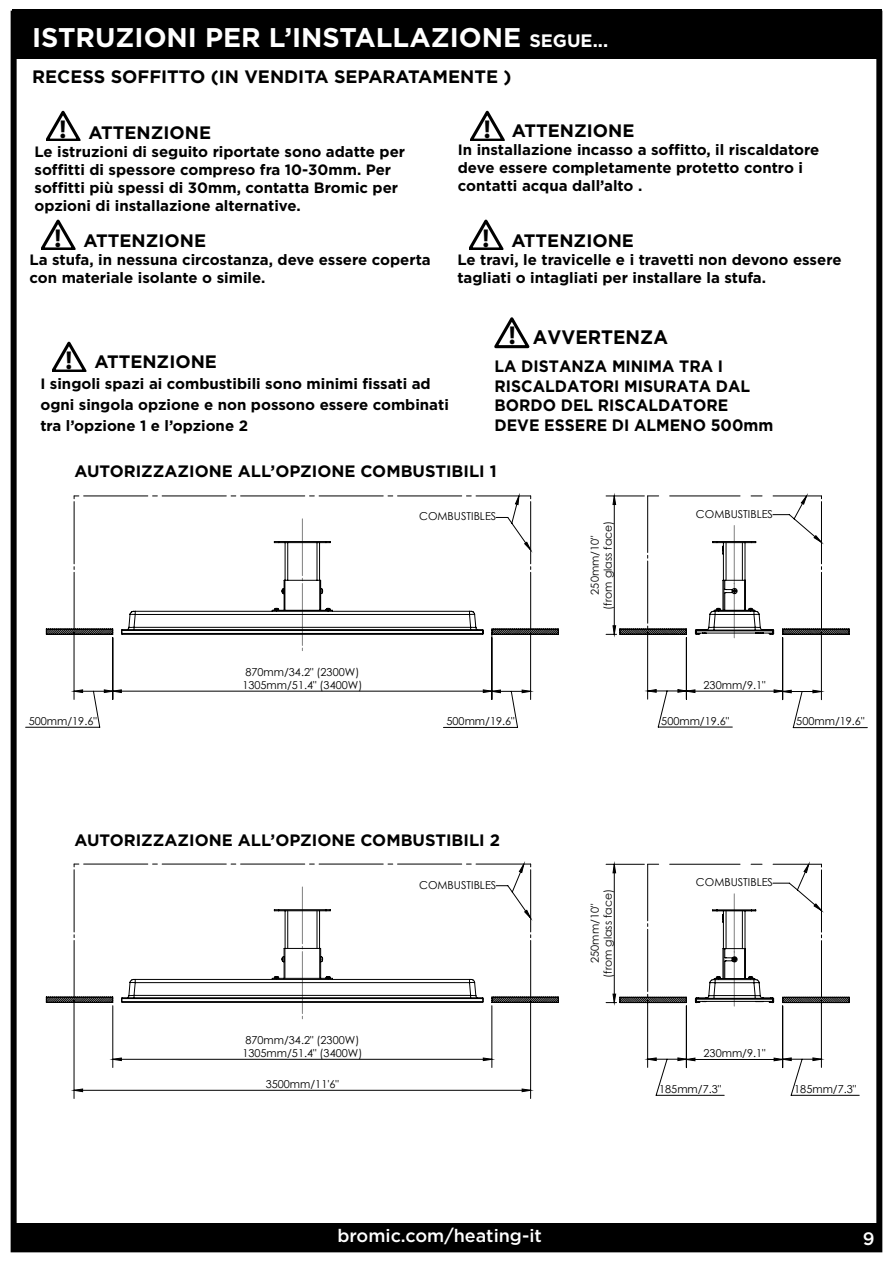
<style>
.page{position:relative;width:893px;height:1263px;background:#fff}
.page>*{position:absolute;margin:0;border:0;box-sizing:border-box;transform-origin:0 0}
.t1{font:700 27px "Gotham";color:#fff}
.t2{font:700 25.95px "Myriad";color:#000}
.t3{font:700 19.5px "Gotham";color:#000;scale:.95 1}
.t4{font:700 18px "Gotham";color:#000}
.t5{font:500 18px "Gotham";color:#fff}
.t6{font:700 16.5px/19.8px "Gotham";color:#000;scale:.95 1}
.t7{font:700 16.5px "Gotham";color:#000}
.t8{font:700 15px/18px "Gotham";color:#000}
.t9{font:10.95px/13px "Century Gothic";color:#000}
.s1{font-size:18px}
.s2{font-family:"Myriad";font-size:25.95px}
</style>
<div class="page">
<div style="left:11px;top:1223px;width:870px;height:29px;background:#000"></div>
<div style="left:12px;top:9px;width:870px;height:50px;background:#000"></div>
<div style="left:11px;top:11px;width:871px;height:1241px;border:6px solid #000"></div>
<svg style="left:46px;top:111px;width:35px;height:30px"></svg>
<svg style="left:41px;top:219px;width:35px;height:30px"></svg>
<svg style="left:469px;top:219px;width:35px;height:30px"></svg>
<svg style="left:471px;top:111px;width:34px;height:30px"></svg>
<svg style="left:52px;top:341px;width:35px;height:30px"></svg>
<svg style="left:25px;top:628px;width:534px;height:471px"></svg>
<svg style="left:483px;top:1058px;width:9px;height:2px"></svg>
<svg style="left:113px;top:1058px;width:8px;height:2px"></svg>
<svg style="left:522px;top:1089px;width:9px;height:3px"></svg>
<svg style="left:74px;top:1089px;width:9px;height:3px"></svg>
<svg style="left:74px;top:495px;width:457px;height:524px"></svg>
<svg style="left:606px;top:495px;width:262px;height:601px"></svg>
<svg style="left:678px;top:1058px;width:17px;height:3px"></svg>
<svg style="left:648px;top:1058px;width:8px;height:2px"></svg>
<svg style="left:774px;top:1058px;width:17px;height:3px"></svg>
<svg style="left:813px;top:1058px;width:8px;height:2px"></svg>
<svg style="left:613px;top:994px;width:3px;height:8px"></svg>
<svg style="left:613px;top:864px;width:3px;height:9px"></svg>
<svg style="left:613px;top:626px;width:3px;height:8px"></svg>
<svg style="left:613px;top:496px;width:3px;height:8px"></svg>
<svg style="left:647px;top:495px;width:175px;height:511px"></svg>
<svg style="left:494px;top:317px;width:36px;height:32px"></svg>
<h1 class="t1" style="left:32px;top:26px;width:578px">ISTRUZIONI PER L’INSTALLAZIONE <span class="s1">SEGUE...</span></h1>
<p class="t4" style="left:32px;top:69px;width:481px">RECESS SOFFITTO (IN VENDITA SEPARATAMENTE )</p>
<h2 class="t2" style="left:60px;top:114px;width:8px">!</h2>
<p class="t4" style="left:88px;top:125px;width:124px">ATTENZIONE</p>
<p class="t8" style="left:34px;top:144px;width:372px">Le istruzioni di seguito riportate sono adatte per soffitti di spessore compreso fra 10-30mm. Per soffitti più spessi di 30mm, contatta Bromic per opzioni di installazione alternative.</p>
<p class="t4" style="left:55px;top:233px;width:153px"><span class="s2">!</span> ATTENZIONE</p>
<p class="t8" style="left:30px;top:252px;width:403px">La stufa, in nessuna circostanza, deve essere coperta con materiale isolante o simile.</p>
<p class="t4" style="left:484px;top:122px;width:152px"><span class="s2">!</span> ATTENZIONE</p>
<p class="t8" style="left:458px;top:141px;width:363px">In installazione incasso a soffitto, il riscaldatore deve essere completamente protetto contro i contatti acqua dall’alto .</p>
<p class="t4" style="left:482px;top:233px;width:153px"><span class="s2">!</span> ATTENZIONE</p>
<p class="t8" style="left:457px;top:252px;width:386px">Le travi, le travicelle e i travetti non devono essere tagliati o intagliati per installare la stufa.</p>
<p class="t4" style="left:65px;top:354px;width:153px"><span class="s2">!</span> ATTENZIONE</p>
<p class="t8" style="left:40px;top:374px;width:410px;line-height:21px">I singoli spazi ai combustibili sono minimi fissati ad ogni singola opzione e non possono essere combinati tra l’opzione 1 e l’opzione 2</p>
<h3 class="t3" style="left:509px;top:328px;width:169px"><span class="s2">!</span> AVVERTENZA</h3>
<p class="t6" style="left:494px;top:357px;width:295px">LA DISTANZA MINIMA TRA I<br>RISCALDATORI MISURATA DAL<br>BORDO DEL RISCALDATORE<br>DEVE ESSERE DI ALMENO 500mm</p>
<p class="t7" style="left:75px;top:464px;width:424px">AUTORIZZAZIONE ALL’OPZIONE COMBUSTIBILI 1</p>
<p class="t9" style="left:419px;top:511px;width:79px">COMBUSTIBLES</p>
<p class="t9" style="left:242px;top:666px;width:122px">870mm/34.2" (2300W)<br>1305mm/51.4" (3400W)</p>
<p class="t9" style="left:29px;top:715px;width:70px">500mm/19.6"</p>
<p class="t9" style="left:446px;top:715px;width:70px">500mm/19.6"</p>
<p class="t7" style="left:75px;top:833px;width:427px">AUTORIZZAZIONE ALL’OPZIONE COMBUSTIBILI 2</p>
<p class="t9" style="left:419px;top:879px;width:79px">COMBUSTIBLES</p>
<p class="t9" style="left:242px;top:1034px;width:122px">870mm/34.2" (2300W)<br>1305mm/51.4" (3400W)</p>
<p class="t9" style="left:266px;top:1078px;width:75px">3500mm/11'6"</p>
<p class="t9" style="left:589px;top:609px;width:90px;text-align:center;rotate:-90deg">250mm/10" (from glass face)</p>
<p class="t9" style="left:696px;top:508px;width:79px">COMBUSTIBLES</p>
<p class="t9" style="left:704px;top:679px;width:64px">230mm/9.1"</p>
<p class="t9" style="left:661px;top:715px;width:70px">500mm/19.6"</p>
<p class="t9" style="left:796px;top:716px;width:70px">500mm/19.6"</p>
<p class="t9" style="left:589px;top:978px;width:90px;text-align:center;rotate:-90deg">250mm/10" (from glass face)</p>
<p class="t9" style="left:696px;top:876px;width:79px">COMBUSTIBLES</p>
<p class="t9" style="left:704px;top:1047px;width:64px">230mm/9.1"</p>
<p class="t9" style="left:659px;top:1083px;width:64px">185mm/7.3"</p>
<p class="t9" style="left:794px;top:1083px;width:64px">185mm/7.3"</p>
<p class="t5" style="left:337px;top:1228px;width:206px">bromic.com/heating-it</p>
<p class="t5" style="left:863px;top:1231px;width:13px">9</p>
</div>
